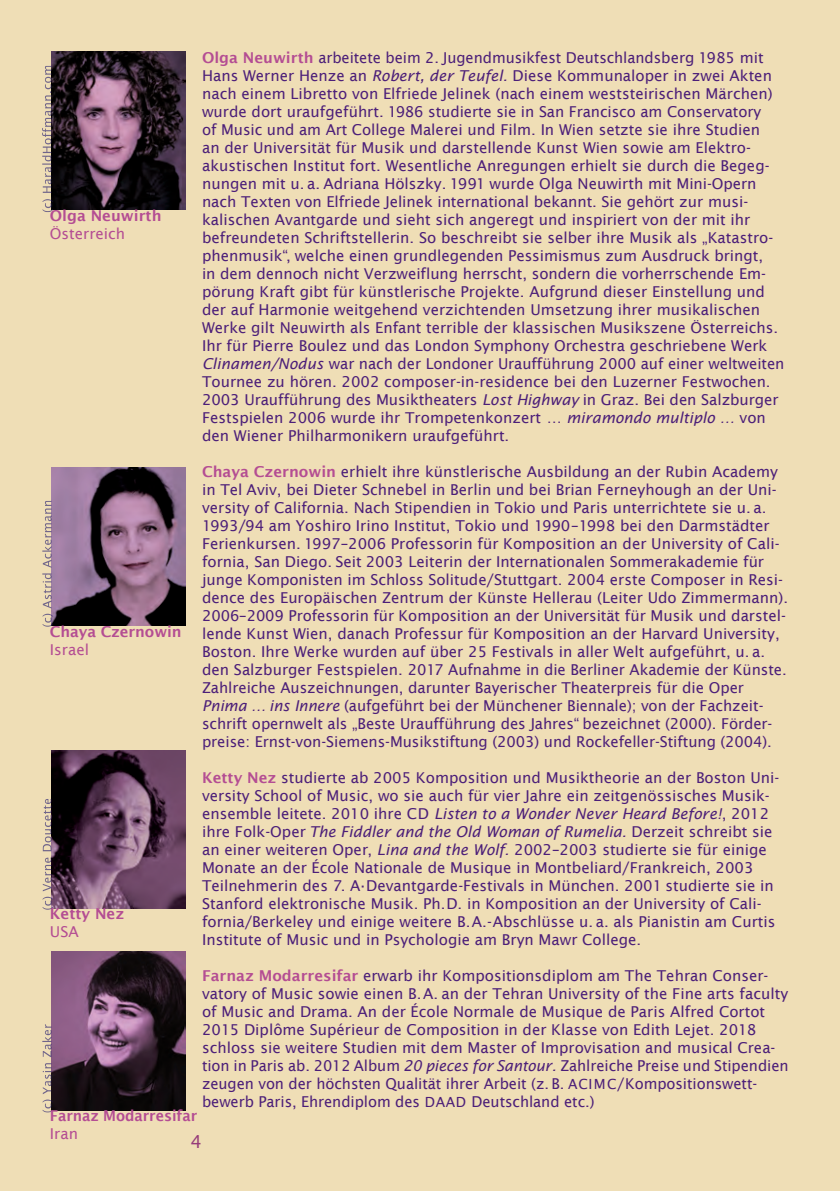
<style>
.page{position:relative;width:840px;height:1191px;background:#fff}
.page>*{position:absolute;margin:0;border:0;box-sizing:border-box;transform-origin:0 0}
.t1{font:18px "Lucida Sans";color:#963c79}
.t2{font:15px/18px "Lucida Sans";color:#4c1f79}
.t3{font:600 15px "Lucida Sans";letter-spacing:-.005em;color:#b44d93}
.t4{font:15px "Lucida Sans";color:#b44d93}
.t5{font:600 15px "Lucida Sans";letter-spacing:-.005em;color:#b44d93;scale:.95 1}
.s1{font-weight:600;color:#b44d93}
.s2{font-style:italic}
.s3{font-family:"Lucida Grande"}
.s4{font-size:14px}
</style>
<div class="page">
<div style="left:0;top:0;width:839px;height:1191px;background:#efdeb6"></div>
<img style="left:51px;top:51px;width:134px;height:159px">
<svg style="left:42px;top:156px;width:11px;height:56px"></svg>
<img style="left:51px;top:156px;width:2px;height:54px">
<img style="left:51px;top:467px;width:134px;height:159px">
<svg style="left:42px;top:540px;width:9px;height:87px"></svg>
<img style="left:51px;top:540px;width:2px;height:86px">
<img style="left:51px;top:951px;width:134px;height:159px">
<svg style="left:42px;top:1044px;width:11px;height:68px"></svg>
<img style="left:51px;top:1044px;width:2px;height:66px">
<img style="left:51px;top:750px;width:134px;height:158px">
<svg style="left:42px;top:836px;width:11px;height:73px"></svg>
<img style="left:51px;top:836px;width:2px;height:72px">
<p class="t2" style="left:202px;top:48px;width:583px"><span class="s1">Olga Neuwirth</span> arbeitete beim 2. Jugendmusikfest Deutschlandsberg 1985 mit Hans Werner Henze an <span class="s2">Robert, der Teufel.</span> Diese Kommunaloper in zwei Akten nach einem Libretto von Elfriede Jelinek (nach einem weststeirischen Märchen) wurde dort uraufgeführt. 1986 studierte sie in San Francisco am Conservatory<br>of Music und am Art College Malerei und Film. In Wien setzte sie ihre Studien<br>an der Universität für Musik und darstellende Kunst Wien sowie am Elektro&shy;akustischen Institut fort. Wesentliche Anregungen erhielt sie durch die Begeg&shy;nungen mit u. a. Adriana Hölszky. 1991 wurde Olga Neuwirth mit Mini-Opern nach Texten von Elfriede Jelinek international bekannt. Sie gehört zur musi&shy;kalischen Avantgarde und sieht sich angeregt und inspiriert von der mit ihr befreundeten Schriftstellerin. So beschreibt sie selber ihre Musik als „Katastro&shy;phenmusik“, welche einen grundlegenden Pessimismus zum Ausdruck bringt,<br>in dem dennoch nicht Verzweiflung herrscht, sondern die vorherrschende Em&shy;pörung Kraft gibt für künstlerische Projekte. Aufgrund dieser Einstellung und der auf Harmonie weitgehend verzichtenden Umsetzung ihrer musikalischen Werke gilt Neuwirth als Enfant terrible der klassischen Musikszene Österreichs.<br>Ihr für Pierre Boulez und das London Symphony Orchestra geschriebene Werk <span class="s2">Clinamen/Nodus</span> war nach der Londoner Uraufführung 2000 auf einer weltweiten Tournee zu hören. 2002 composer-in-residence bei den Luzerner Festwochen.<br>2003 Uraufführung des Musiktheaters <span class="s2">Lost Highway</span> in Graz. Bei den Salzburger Festspielen 2006 wurde ihr Trompetenkonzert … <span class="s2">miramondo multiplo …</span> von den Wiener Philharmonikern uraufgeführt.</p>
<p class="t2" style="left:202px;top:462px;width:587px"><span class="s1">Chaya Czernowin</span> erhielt ihre künstlerische Ausbildung an der Rubin Academy in Tel Aviv, bei Dieter Schnebel in Berlin und bei Brian Ferneyhough an der Uni&shy;versity of California. Nach Stipendien in Tokio und Paris unterrichtete sie u. a.<br>1993/94 am Yoshiro Irino Institut, Tokio und 1990–1998 bei den Darmstädter Ferienkursen. 1997–2006 Professorin für Komposition an der University of Cali&shy;fornia, San Diego. Seit 2003 Leiterin der Internationalen Sommerakademie für junge Komponisten im Schloss Solitude/Stuttgart. 2004 erste Composer in Resi&shy;dence des Europäischen Zentrum der Künste Hellerau (Leiter Udo Zimmermann).<br>2006–2009 Professorin für Komposition an der Universität für Musik und darstel&shy;lende Kunst Wien, danach Professur für Komposition an der Harvard University, Boston. Ihre Werke wurden auf über 25 Festivals in aller Welt aufgeführt, u. a. den Salzburger Festspielen. 2017 Aufnahme in die Berliner Akademie der Künste.<br>Zahlreiche Auszeichnungen, darunter Bayerischer Theaterpreis für die Oper <span class="s2">Pnima … ins Innere</span> (aufgeführt bei der Münchener Biennale); von der Fachzeit&shy;schrift opernwelt als „Beste Uraufführung des Jahres“ bezeichnet (2000). Förder&shy;preise: Ernst-von-Siemens-Musikstiftung (2003) und Rockefeller-Stiftung (2004).</p>
<p class="t2" style="left:202px;top:768px;width:578px"><span class="s1">Ketty Nez</span> studierte ab 2005 Komposition und Musiktheorie an der Boston Uni&shy;versity School of Music, wo sie auch für vier Jahre ein zeitgenössisches Musik&shy;ensemble leitete. 2010 ihre CD <span class="s2">Listen to a Wonder Never Heard Before!</span>, 2012 ihre Folk-Oper <span class="s2">The Fiddler and the Old Woman of Rumelia.</span> Derzeit schreibt sie an einer weiteren Oper, <span class="s2">Lina and the Wolf.</span> 2002–2003 studierte sie für einige Monate an der École Nationale de Musique in Montbeliard/Frankreich, 2003<br>Teilnehmerin des 7. A<span class="s3">·</span>Devantgarde-Festivals in München. 2001 studierte sie in Stanford elektronische Musik. Ph.D. in Komposition an der University of Cali&shy;fornia/Berkeley und einige weitere B.A.-Abschlüsse u. a. als Pianistin am Curtis Institute of Music und in Psychologie am Bryn Mawr College.</p>
<p class="t2" style="left:202px;top:966px;width:587px"><span class="s1">Farnaz Modarresifar</span> erwarb ihr Kompositionsdiplom am The Tehran Conser&shy;vatory of Music sowie einen B.A. an der Tehran University of the Fine arts faculty of Music and Drama. An der École Normale de Musique de Paris Alfred Cortot 2015 Diplôme Supérieur de Composition in der Klasse von Edith Lejet. 2018 schloss sie weitere Studien mit dem Master of Improvisation and musical Crea&shy;tion in Paris ab. 2012 Album <span class="s2">20 pieces for Santour.</span> Zahlreiche Preise und Stipendien zeugen von der höchsten Qualität ihrer Arbeit (z. B. <span class="s4">ACIMC</span>/Kompositionswett&shy;bewerb Paris, Ehrendiplom des <span class="s4">DAAD</span> Deutschland etc.)</p>
<p class="t3" style="left:50px;top:206px;width:113px">Olga Neuwirth</p>
<p class="t4" style="left:50px;top:224px;width:77px">Österreich</p>
<p class="t3" style="left:50px;top:622px;width:133px">Chaya Czernowin</p>
<p class="t4" style="left:50px;top:640px;width:41px">Israel</p>
<p class="t3" style="left:50px;top:904px;width:76px">Ketty Nez</p>
<p class="t4" style="left:50px;top:922px;width:30px">USA</p>
<p class="t5" style="left:50px;top:1106px;width:156px">Farnaz Modarresifar</p>
<p class="t4" style="left:50px;top:1124px;width:30px">Iran</p>
<p class="t1" style="left:190px;top:1130px;width:13px">4</p>
</div>
